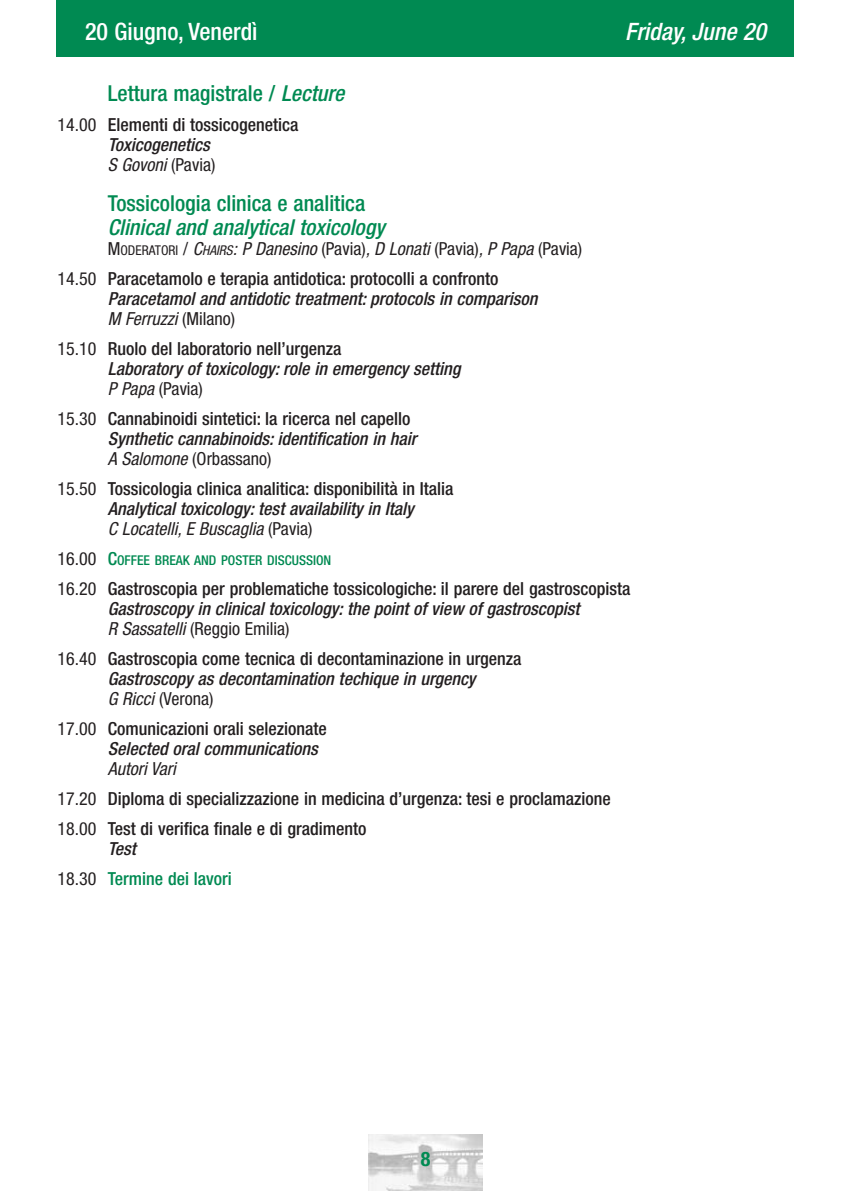
<style>
.page{position:relative;width:851px;height:1191px;background:#fff}
.page>*{position:absolute;margin:0;border:0;box-sizing:border-box;transform-origin:0 0}
.t1{font:500 condensed 24px "Helvetica Neue LT Std";color:#fff}
.t2{font:italic 500 condensed 24px "Helvetica Neue LT Std";color:#fff}
.t3{font:500 condensed 22px "Helvetica Neue";color:#008a52}
.t4{font:italic 500 condensed 22px "Helvetica Neue";color:#008a52}
.t5{font:700 condensed 20px "Helvetica Neue";color:#008a52}
.t6{font:500 condensed 18px/20px "Helvetica Neue";color:#231f20}
.t7{font:italic 500 condensed 18px/20px "Helvetica Neue";color:#231f20}
.t8{font:500 condensed 18px/30px "Helvetica Neue";color:#008a52}
.t9{font:500 condensed 13.6px "Helvetica Neue";color:#008a52}
.s1{font-style:italic}
.s2{font-weight:400}
.s3{font-weight:400;font-style:italic}
.s4{font-weight:400;font-size:13.6px}
.s5{font-weight:400;font-style:italic;font-size:13.6px}
.s6{font-weight:400;font-style:normal}
.s7{font-style:normal}
.s8{font-weight:400;font-size:18px;color:#231f20}
.s9{font-size:18px}
.s10{font-style:italic;color:#231f20}
.s11{font-weight:400;color:#231f20}
</style>
<div class="page">
<div style="left:57px;top:0;width:737px;height:57px;background:#008a52"></div>
<img style="left:369px;top:1134px;width:113px;height:57px">
<h1 class="t1" style="left:85px;top:23px;width:174px">20 Giugno, Venerdì</h1>
<h1 class="t2" style="left:625px;top:23px;width:142px">Friday, June 20</h1>
<p class="t3" style="left:108px;top:85px;width:238px">Lettura magistrale / <span class="s1">Lecture</span></p>
<p class="t6" style="left:108px;top:116px;width:192px;text-indent:-50px"><span class="s2">14.00</span> Elementi di tossicogenetica<br><span class="s1">Toxicogenetics<br></span><span class="s3">S Govoni</span> <span class="s2">(Pavia)</span></p>
<p class="t3" style="left:108px;top:195px;width:259px">Tossicologia clinica e analitica</p>
<p class="t4" style="left:108px;top:219px;width:278px">Clinical and analytical toxicology</p>
<p class="t6" style="left:58px;top:235px;width:526px;line-height:30px;text-indent:50px"><span class="s2">M</span><span class="s4">ODERATORI</span> <span class="s2">/</span> <span class="s3">C</span><span class="s5">HAIRS</span><span class="s3">: P Danesino</span> <span class="s2">(Pavia)</span><span class="s3">, D Lonati</span> <span class="s2">(Pavia)</span><span class="s3">, P Papa</span> <span class="s2">(Pavia)<br>14.50</span> Paracetamolo e terapia antidotica: protocolli a confronto</p>
<p class="t7" style="left:108px;top:290px;width:431px">Paracetamol and antidotic treatment: protocols in comparison<br><span class="s2">M Ferruzzi</span> <span class="s6">(Milano)</span></p>
<p class="t7" style="left:108px;top:340px;width:354px;text-indent:-50px"><span class="s6">15.10</span> <span class="s7">Ruolo del laboratorio nell’urgenza<br></span>Laboratory of toxicology: role in emergency setting<br><span class="s2">P Papa</span> <span class="s6">(Pavia)</span></p>
<p class="t7" style="left:108px;top:410px;width:310px;text-indent:-50px"><span class="s6">15.30</span> <span class="s7">Cannabinoidi sintetici: la ricerca nel capello<br></span>Synthetic cannabinoids: identification in hair<br><span class="s2">A Salomone</span> <span class="s6">(Orbassano)</span></p>
<p class="t6" style="left:108px;top:480px;width:347px;text-indent:-50px"><span class="s2">15.50</span> Tossicologia clinica analitica: disponibilità in Italia<br><span class="s1">Analytical toxicology: test availability in Italy<br></span><span class="s3">C Locatelli, E Buscaglia</span> <span class="s2">(Pavia)</span></p>
<p class="t9" style="left:58px;top:555px;width:275px"><span class="s8">16.00</span> <span class="s9">C</span>OFFEE BREAK AND POSTER DISCUSSION</p>
<p class="t6" style="left:108px;top:580px;width:524px;text-indent:-50px"><span class="s2">16.20</span> Gastroscopia per problematiche tossicologiche: il parere del gastroscopista<br><span class="s1">Gastroscopy in clinical toxicology: the point of view of gastroscopist<br></span><span class="s3">R Sassatelli</span> <span class="s2">(Reggio Emilia)</span></p>
<p class="t6" style="left:108px;top:650px;width:415px;text-indent:-50px"><span class="s2">16.40</span> Gastroscopia come tecnica di decontaminazione in urgenza<br><span class="s1">Gastroscopy as decontamination techique in urgency<br></span><span class="s3">G Ricci</span> <span class="s2">(Verona)</span></p>
<p class="t6" style="left:108px;top:720px;width:220px;text-indent:-50px"><span class="s2">17.00</span> Comunicazioni orali selezionate<br><span class="s1">Selected oral communications</span></p>
<p class="t6" style="left:58px;top:755px;width:554px;line-height:30px;text-indent:50px"><span class="s3">Autori Vari<br></span><span class="s2">17.20</span> Diploma di specializzazione in medicina d’urgenza: tesi e proclamazione<br><span class="s2">18.00</span> Test di verifica finale e di gradimento</p>
<p class="t8" style="left:58px;top:835px;width:176px;text-indent:50px"><span class="s10">Test<br></span><span class="s11">18.30</span> Termine dei lavori</p>
<p class="t5" style="left:420px;top:1151px;width:11px">8</p>
</div>
